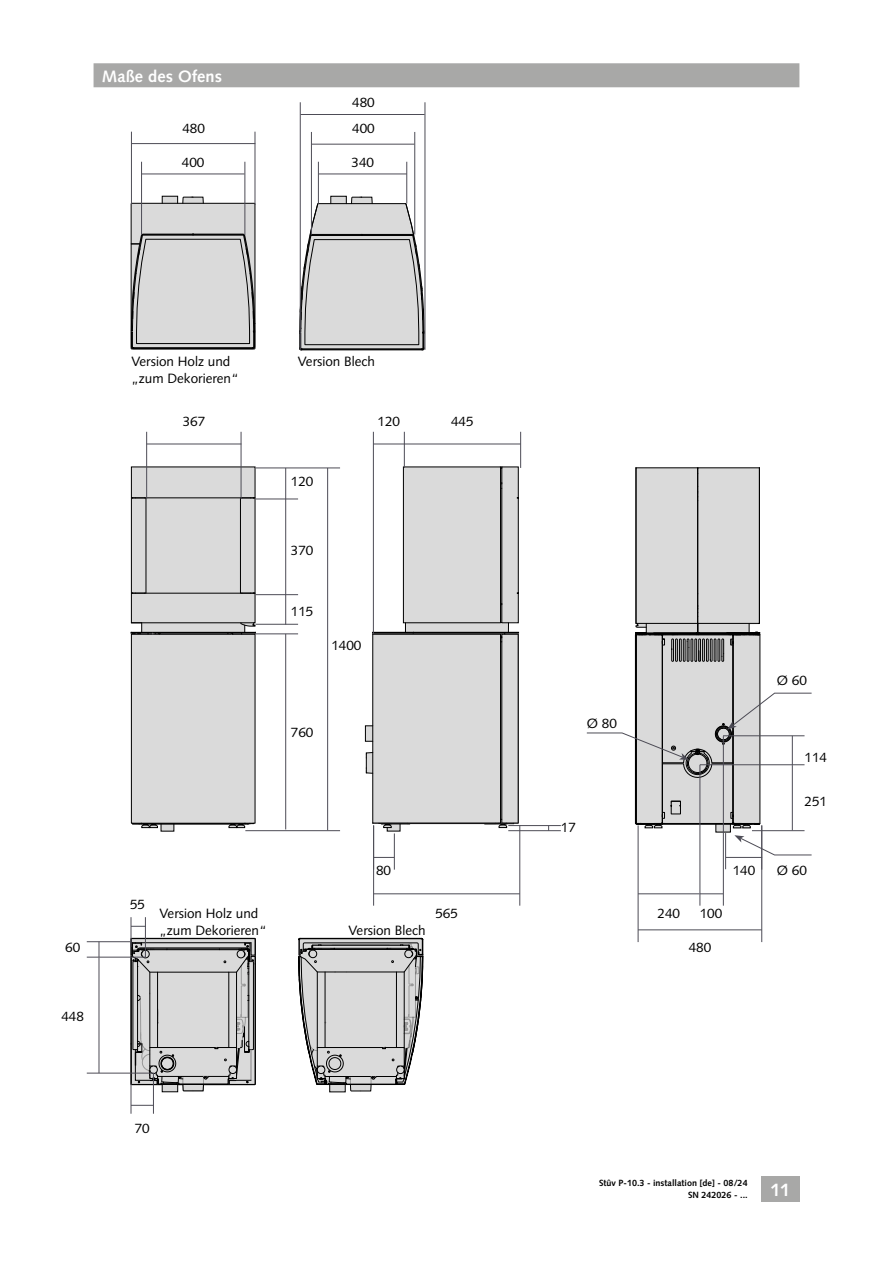
<style>
.page{position:relative;width:893px;height:1263px;background:#fff}
.page>*{position:absolute;margin:0;border:0;box-sizing:border-box;transform-origin:0 0}
.t1{font:700 18px "Syntax LT Std";color:#fff}
.t2{font:700 16.5px "Syntax LT Std";color:#fff}
.t3{font:13.5px/17.2px "Syntax LT Std";color:#000}
.t4{font:700 9px "Syntax LT Std";color:#000}
</style>
<div class="page">
<div style="left:761px;top:1176px;width:38px;height:26px;background:#a8a8a7"></div>
<div style="left:133px;top:467px;width:123px;height:364px;background:#dadada"></div>
<svg style="left:130px;top:622px;width:126px;height:206px;background:#d4d4d4"></svg>
<hr style="left:132px;top:593px;width:123px;height:1px;background:#000">
<svg style="left:240px;top:497px;width:16px;height:97px;background:#bbb"></svg>
<hr style="left:132px;top:497px;width:123px;height:1px;background:#000">
<svg style="left:131px;top:497px;width:16px;height:97px;background:#bababa"></svg>
<svg style="left:365px;top:466px;width:154px;height:366px"></svg>
<svg style="left:130px;top:168px;width:126px;height:182px"></svg>
<svg style="left:299px;top:169px;width:126px;height:182px"></svg>
<svg style="left:298px;top:890px;width:126px;height:203px"></svg>
<hr style="left:244px;top:162px;width:1px;height:73px;background:#4d4c56">
<hr style="left:406px;top:162px;width:1px;height:41px;background:#4d4c56">
<hr style="left:318px;top:162px;width:1px;height:42px;background:#4d4c56">
<hr style="left:414px;top:132px;width:1px;height:103px;background:#4d4c56">
<hr style="left:255px;top:132px;width:1px;height:73px;background:#4d4c56">
<hr style="left:141px;top:162px;width:1px;height:73px;background:#4d4c56">
<hr style="left:311px;top:132px;width:1px;height:103px;background:#4d4c56">
<hr style="left:300px;top:102px;width:1px;height:248px;background:#4d4c56">
<hr style="left:425px;top:102px;width:1px;height:248px;background:#4d4c56">
<hr style="left:131px;top:132px;width:1px;height:73px;background:#4d4c56">
<hr style="left:142px;top:174px;width:102px;height:1px;background:#4d4c56">
<hr style="left:319px;top:174px;width:88px;height:1px;background:#4d4c56">
<hr style="left:312px;top:144px;width:102px;height:1px;background:#4d4c56">
<hr style="left:301px;top:114px;width:124px;height:1px;background:#4d4c56">
<hr style="left:132px;top:143px;width:123px;height:1px;background:#4d4c56">
<hr style="left:256px;top:468px;width:84px;height:1px;background:#4d4c56">
<hr style="left:256px;top:499px;width:42px;height:1px;background:#4d4c56">
<hr style="left:241px;top:432px;width:1px;height:67px;background:#4d4c56">
<hr style="left:146px;top:432px;width:1px;height:67px;background:#4d4c56">
<hr style="left:147px;top:444px;width:94px;height:1px;background:#4d4c56">
<hr style="left:373px;top:432px;width:1px;height:202px;background:#4d4c56">
<hr style="left:404px;top:432px;width:1px;height:36px;background:#4d4c56">
<hr style="left:520px;top:432px;width:1px;height:36px;background:#4d4c56">
<hr style="left:256px;top:624px;width:42px;height:1px;background:#4d4c56">
<hr style="left:256px;top:633px;width:42px;height:1px;background:#4d4c56">
<hr style="left:256px;top:594px;width:42px;height:1px;background:#4d4c56">
<hr style="left:245px;top:830px;width:95px;height:1px;background:#4d4c56">
<hr style="left:752px;top:830px;width:52px;height:1px;background:#4d4c56">
<hr style="left:508px;top:830px;width:53px;height:1px;background:#4d4c56">
<hr style="left:508px;top:825px;width:53px;height:1px;background:#4d4c56">
<hr style="left:699px;top:765px;width:1px;height:141px;background:#4d4c56">
<hr style="left:638px;top:825px;width:1px;height:117px;background:#4d4c56">
<hr style="left:761px;top:825px;width:1px;height:117px;background:#4d4c56">
<hr style="left:723px;top:736px;width:1px;height:170px;background:#4d4c56">
<hr style="left:725px;top:833px;width:1px;height:36px;background:#4d4c56">
<hr style="left:327px;top:468px;width:1px;height:362px;background:#4d4c56">
<hr style="left:285px;top:468px;width:1px;height:157px;background:#4d4c56">
<hr style="left:285px;top:634px;width:1px;height:195px;background:#4d4c56">
<hr style="left:373px;top:444px;width:31px;height:1px;background:#4d4c56">
<hr style="left:404px;top:444px;width:117px;height:1px;background:#4d4c56">
<hr style="left:87px;top:957px;width:59px;height:1px;background:#4d4c56">
<hr style="left:87px;top:1073px;width:66px;height:1px;background:#4d4c56">
<hr style="left:87px;top:941px;width:44px;height:1px;background:#4d4c56">
<hr style="left:131px;top:917px;width:1px;height:30px;background:#4d4c56">
<hr style="left:394px;top:833px;width:1px;height:37px;background:#4d4c56">
<hr style="left:373px;top:825px;width:1px;height:81px;background:#4d4c56">
<hr style="left:519px;top:825px;width:1px;height:81px;background:#4d4c56">
<hr style="left:145px;top:917px;width:1px;height:40px;background:#4d4c56">
<hr style="left:792px;top:765px;width:1px;height:65px;background:#4d4c56">
<hr style="left:726px;top:857px;width:36px;height:1px;background:#4d4c56">
<hr style="left:638px;top:929px;width:124px;height:1px;background:#4d4c56">
<svg style="left:99px;top:942px;width:1px;height:15px"></svg>
<hr style="left:99px;top:957px;width:1px;height:116px;background:#4d4c56">
<svg style="left:131px;top:926px;width:14px;height:1px"></svg>
<svg style="left:130px;top:937px;width:126px;height:177px;background:#c0c0c0"></svg>
<svg style="left:374px;top:857px;width:20px;height:1px"></svg>
<hr style="left:638px;top:893px;width:61px;height:1px;background:#4d4c56">
<svg style="left:700px;top:893px;width:23px;height:1px"></svg>
<hr style="left:374px;top:893px;width:146px;height:1px;background:#4d4c56">
<div style="left:94px;top:63px;width:705px;height:24px;background:#a8a8a7"></div>
<svg style="left:734px;top:835px;width:78px;height:21px"></svg>
<svg style="left:586px;top:467px;width:226px;height:361px"></svg>
<p class="t2" style="left:102px;top:67px;width:122px">Maße des Ofens</p>
<p class="t3" style="left:182px;top:120px;width:24px">480</p>
<p class="t3" style="left:352px;top:94px;width:24px">480</p>
<p class="t3" style="left:352px;top:120px;width:24px">400</p>
<p class="t3" style="left:182px;top:154px;width:24px">400</p>
<p class="t3" style="left:351px;top:154px;width:24px">340</p>
<p class="t3" style="left:65px;top:939px;width:17px">60</p>
<p class="t3" style="left:61px;top:1008px;width:24px">448</p>
<p class="t3" style="left:131px;top:352px;width:109px">Version Holz und „zum Dekorieren“</p>
<p class="t3" style="left:298px;top:352px;width:79px">Version Blech</p>
<p class="t3" style="left:183px;top:413px;width:24px">367</p>
<p class="t3" style="left:378px;top:413px;width:24px">120</p>
<p class="t3" style="left:451px;top:413px;width:24px">445</p>
<p class="t3" style="left:291px;top:473px;width:24px">120</p>
<p class="t3" style="left:291px;top:542px;width:24px">370</p>
<p class="t3" style="left:130px;top:896px;width:17px">55</p>
<p class="t3" style="left:159px;top:904px;width:109px">Version Holz und „zum Dekorieren“</p>
<p class="t3" style="left:291px;top:603px;width:24px">115</p>
<p class="t3" style="left:331px;top:637px;width:32px">1400</p>
<p class="t3" style="left:291px;top:723px;width:24px">760</p>
<p class="t3" style="left:587px;top:715px;width:32px">Ø 80</p>
<p class="t3" style="left:376px;top:861px;width:17px">80</p>
<p class="t3" style="left:561px;top:818px;width:17px">17</p>
<p class="t3" style="left:733px;top:861px;width:24px">140</p>
<p class="t3" style="left:348px;top:922px;width:79px">Version Blech</p>
<p class="t3" style="left:435px;top:904px;width:24px">565</p>
<p class="t3" style="left:658px;top:904px;width:24px">240</p>
<p class="t3" style="left:700px;top:904px;width:24px">100</p>
<p class="t3" style="left:689px;top:939px;width:24px">480</p>
<p class="t3" style="left:777px;top:672px;width:32px">Ø 60</p>
<p class="t3" style="left:804px;top:749px;width:24px">114</p>
<p class="t3" style="left:804px;top:792px;width:24px">251</p>
<p class="t3" style="left:777px;top:861px;width:32px">Ø 60</p>
<p class="t3" style="left:135px;top:1120px;width:17px">70</p>
<p class="t4" style="left:599px;top:1178px;width:150px">Stûv P-10.3 - installation [de] - 08/24</p>
<p class="t4" style="left:688px;top:1190px;width:61px">SN 242026 - ...</p>
<h1 class="t1" style="left:770px;top:1180px;width:21px">11</h1>
</div>
